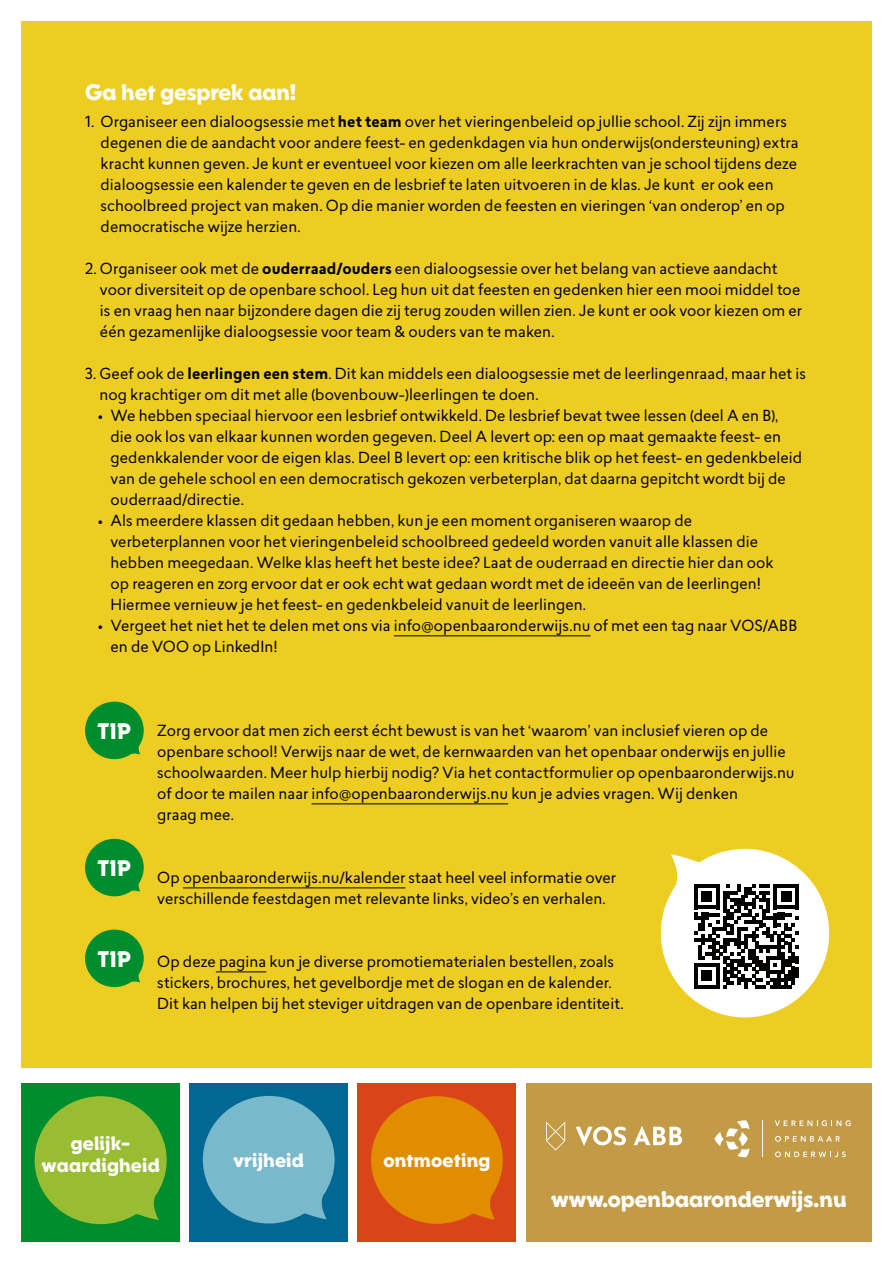
<style>
.page{position:relative;width:893px;height:1263px;background:#fff}
.page>*{position:absolute;margin:0;border:0;box-sizing:border-box;transform-origin:0 0}
.t1{font:900 22.5px "Campora";color:#fff}
.t2{font:900 19.35px/21.3px "Campora";letter-spacing:.01em;color:#fff;text-align:center}
.t3{font:15px/21px "Lasiver";letter-spacing:.005em;color:#030000}
.s1{font-weight:700}
</style>
<div class="page">
<div style="left:21px;top:21px;width:851px;height:1046px;background:#edcd22"></div>
<div style="left:358px;top:1083px;width:158px;height:159px;background:#d94519"></div>
<svg style="left:371px;top:1096px;width:132px;height:128px"></svg>
<div style="left:189px;top:1083px;width:159px;height:159px;background:#006892"></div>
<svg style="left:203px;top:1096px;width:132px;height:127px"></svg>
<div style="left:21px;top:1083px;width:159px;height:159px;background:#008d2d"></div>
<svg style="left:35px;top:1096px;width:132px;height:128px"></svg>
<div style="left:526px;top:1083px;width:346px;height:159px;background:#c39b46"></div>
<svg style="left:576px;top:1126px;width:50px;height:20px"></svg>
<svg style="left:633px;top:1126px;width:49px;height:19px"></svg>
<svg style="left:546px;top:1121px;width:19px;height:29px"></svg>
<svg style="left:775px;top:1120px;width:76px;height:6px"></svg>
<svg style="left:775px;top:1136px;width:65px;height:6px"></svg>
<svg style="left:775px;top:1151px;width:71px;height:6px"></svg>
<svg style="left:714px;top:1120px;width:35px;height:37px"></svg>
<hr style="left:762px;top:1120px;width:1px;height:37px;background:#fff">
<hr style="left:394px;top:636px;width:196px;height:1px;background:#030000">
<hr style="left:312px;top:804px;width:196px;height:1px;background:#030000">
<hr style="left:183px;top:888px;width:222px;height:1px;background:#030000">
<hr style="left:216px;top:972px;width:50px;height:1px;background:#030000">
<svg style="left:85px;top:702px;width:59px;height:57px"></svg>
<svg style="left:85px;top:839px;width:59px;height:57px"></svg>
<svg style="left:85px;top:929px;width:59px;height:58px"></svg>
<svg style="left:661px;top:849px;width:168px;height:168px"></svg>
<hr style="left:795px;top:967px;width:4px;height:11px;background:#030000">
<h1 class="t1" style="left:85px;top:77px;width:213px">Ga het gesprek aan!</h1>
<p class="t3" style="left:101px;top:110px;width:699px;text-indent:-16px">1. Organiseer een dialoogsessie met <span class="s1">het team</span> over het vieringenbeleid op jullie school. Zij zijn immers degenen die de aandacht voor andere feest- en gedenkdagen via hun onderwijs(ondersteuning) extra kracht kunnen geven. Je kunt er eventueel voor kiezen om alle leerkrachten van je school tijdens deze dialoogsessie een kalender te geven en de lesbrief te laten uitvoeren in de klas. Je kunt er ook een schoolbreed project van maken. Op die manier worden de feesten en vieringen ‘van onderop’ en op democratische wijze herzien.</p>
<p class="t3" style="left:100px;top:257px;width:704px;text-indent:-15px">2. Organiseer ook met de <span class="s1">ouderraad/ouders</span> een dialoogsessie over het belang van actieve aandacht voor diversiteit op de openbare school. Leg hun uit dat feesten en gedenken hier een mooi middel toe is en vraag hen naar bijzondere dagen die zij terug zouden willen zien. Je kunt er ook voor kiezen om er één gezamenlijke dialoogsessie voor team &amp; ouders van te maken.</p>
<p class="t3" style="left:100px;top:362px;width:708px;text-indent:-15px">3. Geef ook de <span class="s1">leerlingen een stem</span>. Dit kan middels een dialoogsessie met de leerlingenraad, maar het is nog krachtiger om dit met alle (bovenbouw-)leerlingen te doen.</p>
<p class="t3" style="left:111px;top:404px;width:693px;text-indent:-13px">• We hebben speciaal hiervoor een lesbrief ontwikkeld. De lesbrief bevat twee lessen (deel A en B), die ook los van elkaar kunnen worden gegeven. Deel A levert op: een op maat gemaakte feest- en gedenkkalender voor de eigen klas. Deel B levert op: een kritische blik op het feest- en gedenkbeleid van de gehele school en een democratisch gekozen verbeterplan, dat daarna gepitcht wordt bij de ouderraad/directie.</p>
<p class="t3" style="left:111px;top:509px;width:665px;text-indent:-13px">• Als meerdere klassen dit gedaan hebben, kun je een moment organiseren waarop de verbeterplannen voor het vieringenbeleid schoolbreed gedeeld worden vanuit alle klassen die hebben meegedaan. Welke klas heeft het beste idee? Laat de ouderraad en directie hier dan ook op reageren en zorg ervoor dat er ook echt wat gedaan wordt met de ideeën van de leerlingen!<br>Hiermee vernieuw je het feest- en gedenkbeleid vanuit de leerlingen.</p>
<p class="t3" style="left:111px;top:614px;width:688px;text-indent:-13px">• Vergeet het niet het te delen met ons via info@openbaaronderwijs.nu of met een tag naar VOS/ABB en de VOO op LinkedIn!</p>
<h1 class="t1" style="left:98px;top:717px;width:35px">TIP</h1>
<h1 class="t1" style="left:98px;top:854px;width:35px">TIP</h1>
<h1 class="t1" style="left:98px;top:944px;width:35px">TIP</h1>
<p class="t3" style="left:157px;top:719px;width:639px">Zorg ervoor dat men zich eerst écht bewust is van het ‘waarom’ van inclusief vieren op de openbare school! Verwijs naar de wet, de kernwaarden van het openbaar onderwijs en jullie schoolwaarden. Meer hulp hierbij nodig? Via het contactformulier op openbaaronderwijs.nu of door te mailen naar info@openbaaronderwijs.nu kun je advies vragen. Wij denken<br>graag mee.</p>
<p class="t3" style="left:157px;top:866px;width:460px">Op openbaaronderwijs.nu/kalender staat heel veel informatie over verschillende feestdagen met relevante links, video’s en verhalen.</p>
<p class="t3" style="left:157px;top:950px;width:468px">Op deze pagina kun je diverse promotiematerialen bestellen, zoals stickers, brochures, het gevelbordje met de slogan en de kalender.<br>Dit kan helpen bij het steviger uitdragen van de openbare identiteit.</p>
<p class="t2" style="left:42px;top:1132px;width:120px">gelijk&shy;waardigheid</p>
<p class="t2" style="left:234px;top:1149px;width:72px">vrijheid</p>
<p class="t2" style="left:383px;top:1149px;width:109px">ontmoeting</p>
<h1 class="t1" style="left:551px;top:1185px;width:297px">www.openbaaronderwijs.nu</h1>
</div>
